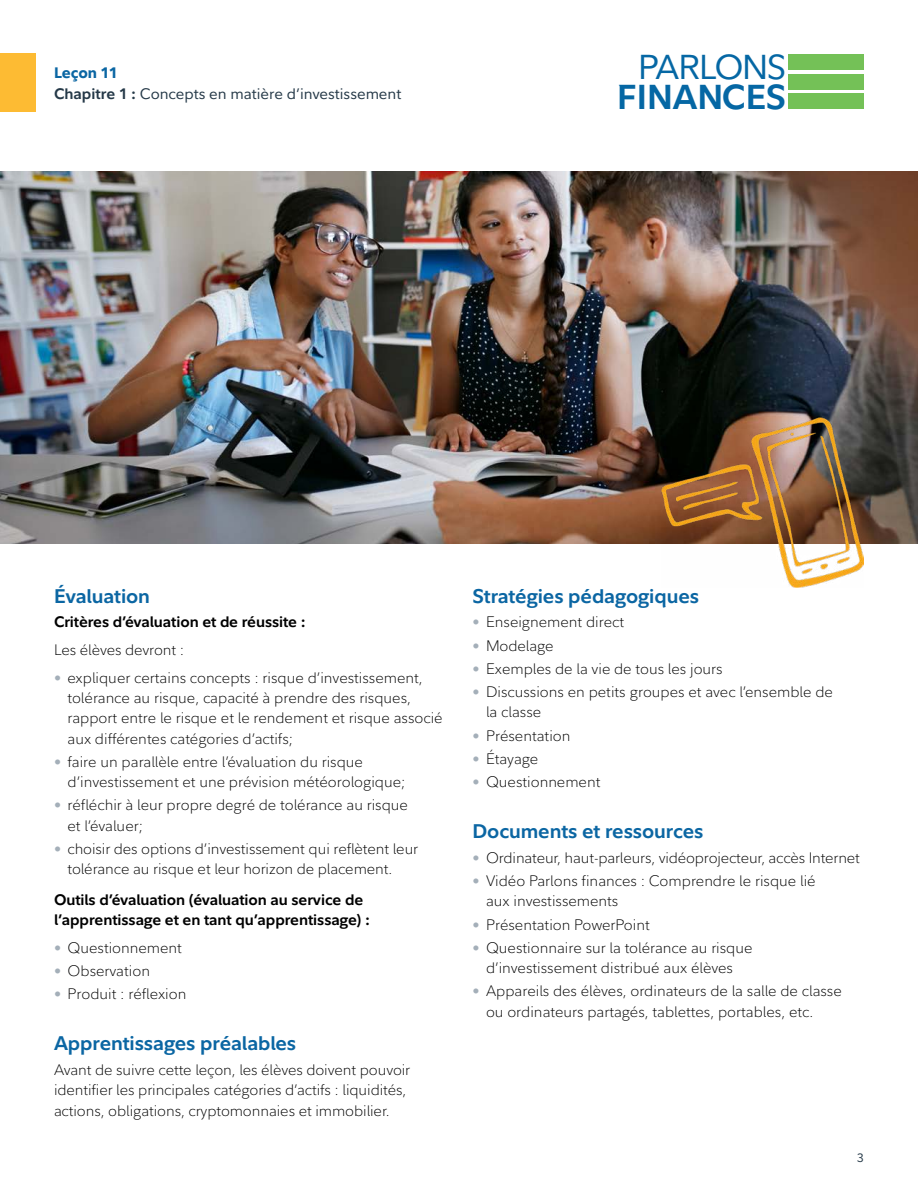
<style>
.page{position:relative;width:918px;height:1188px;background:#fff}
.page>*{position:absolute;margin:0;border:0;box-sizing:border-box;transform-origin:0 0}
.t1{font:700 34.2px "Fidelity Sans";color:#0567a4}
.t2{font:34.2px "Fidelity Sans";letter-spacing:-.04em;color:#0567a4}
.t3{font:700 19.5px "Fidelity Sans";letter-spacing:-.005em;color:#0b66a3}
.t4{font:300 15px/20.2px "Fidelity Sans";color:#000}
.t5{font:700 15px/20.2px "Fidelity Sans";letter-spacing:-.005em;color:#000}
.t6{font:15px/21px "Fidelity Sans";color:#253948}
.t7{font:12px "Fidelity Sans";color:#253948}
.s1{font-weight:800;color:#0b66a3}
.s2{font-weight:700}
.s3{font-weight:400;font-size:14.25px;color:#a4afb9}
</style>
<div class="page">
<div style="left:0;top:54px;width:36px;height:58px;background:#fdbb33"></div>
<div style="left:788px;top:55px;width:76px;height:15px;background:#74c157"></div>
<div style="left:788px;top:74px;width:76px;height:15px;background:#74c157"></div>
<div style="left:788px;top:93px;width:76px;height:15px;background:#74c157"></div>
<img style="left:0;top:171px;width:918px;height:373px">
<img style="left:662px;top:418px;width:202px;height:170px">
<p class="t6" style="left:54px;top:62px;width:349px"><span class="s1">Leçon 11<br></span><span class="s2">Chapitre 1 :</span> Concepts en matière d’investissement</p>
<h1 class="t2" style="left:638px;top:45px;width:150px">PARLONS</h1>
<h1 class="t1" style="left:617px;top:74px;width:170px">FINANCES</h1>
<h2 class="t3" style="left:54px;top:583px;width:98px">Évaluation</h2>
<p class="t5" style="left:54px;top:611px;width:253px">Critères d’évaluation et de réussite :</p>
<p class="t4" style="left:54px;top:640px;width:132px">Les élèves devront :</p>
<p class="t4" style="left:68px;top:667px;width:377px;text-indent:-14px"><span class="s3">•</span> expliquer certains concepts : risque d’investissement, tolérance au risque, capacité à prendre des risques, rapport entre le risque et le rendement et risque associé aux différentes catégories d’actifs;</p>
<p class="t4" style="left:68px;top:751px;width:340px;text-indent:-14px"><span class="s3">•</span> faire un parallèle entre l’évaluation du risque d’investissement et une prévision météorologique;</p>
<p class="t4" style="left:68px;top:795px;width:342px;text-indent:-14px"><span class="s3">•</span> réfléchir à leur propre degré de tolérance au risque et l’évaluer;</p>
<p class="t4" style="left:68px;top:838px;width:352px;text-indent:-14px"><span class="s3">•</span> choisir des options d’investissement qui reflètent leur tolérance au risque et leur horizon de placement.</p>
<p class="t5" style="left:54px;top:889px;width:318px">Outils d’évaluation (évaluation au service de l’apprentissage et en tant qu’apprentissage) :</p>
<p class="t4" style="left:54px;top:937px;width:129px"><span class="s3">•</span> Questionnement</p>
<p class="t4" style="left:54px;top:961px;width:98px"><span class="s3">•</span> Observation</p>
<p class="t4" style="left:54px;top:984px;width:134px"><span class="s3">•</span> Produit : réflexion</p>
<h2 class="t3" style="left:54px;top:1031px;width:244px">Apprentissages préalables</h2>
<p class="t4" style="left:54px;top:1060px;width:358px">Avant de suivre cette leçon, les élèves doivent pouvoir identifier les principales catégories d’actifs : liquidités, actions, obligations, cryptomonnaies et immobilier.</p>
<h2 class="t3" style="left:472px;top:583px;width:228px">Stratégies pédagogiques</h2>
<p class="t4" style="left:472px;top:612px;width:153px"><span class="s3">•</span> Enseignement direct</p>
<p class="t4" style="left:472px;top:635px;width:83px"><span class="s3">•</span> Modelage</p>
<p class="t4" style="left:472px;top:658px;width:252px"><span class="s3">•</span> Exemples de la vie de tous les jours</p>
<p class="t4" style="left:486px;top:682px;width:348px;text-indent:-14px"><span class="s3">•</span> Discussions en petits groupes et avec l’ensemble de la classe</p>
<p class="t4" style="left:472px;top:725px;width:100px"><span class="s3">•</span> Présentation</p>
<p class="t4" style="left:472px;top:748px;width:67px"><span class="s3">•</span> Étayage</p>
<p class="t4" style="left:472px;top:772px;width:129px"><span class="s3">•</span> Questionnement</p>
<h2 class="t3" style="left:472px;top:818px;width:233px">Documents et ressources</h2>
<p class="t4" style="left:472px;top:847px;width:389px"><span class="s3">•</span> Ordinateur, haut-parleurs, vidéoprojecteur, accès Internet</p>
<p class="t4" style="left:486px;top:871px;width:331px;text-indent:-14px"><span class="s3">•</span> Vidéo Parlons finances : Comprendre le risque lié aux investissements</p>
<p class="t4" style="left:472px;top:914px;width:179px"><span class="s3">•</span> Présentation PowerPoint</p>
<p class="t4" style="left:472px;top:937px;width:282px;text-align:center"><span class="s3">•</span> Questionnaire sur la tolérance au risque d’investissement distribué aux élèves</p>
<p class="t4" style="left:486px;top:981px;width:357px;text-indent:-14px"><span class="s3">•</span> Appareils des élèves, ordinateurs de la salle de classe ou ordinateurs partagés, tablettes, portables, etc.</p>
<p class="t7" style="left:857px;top:1150px;width:8px">3</p>
</div>
